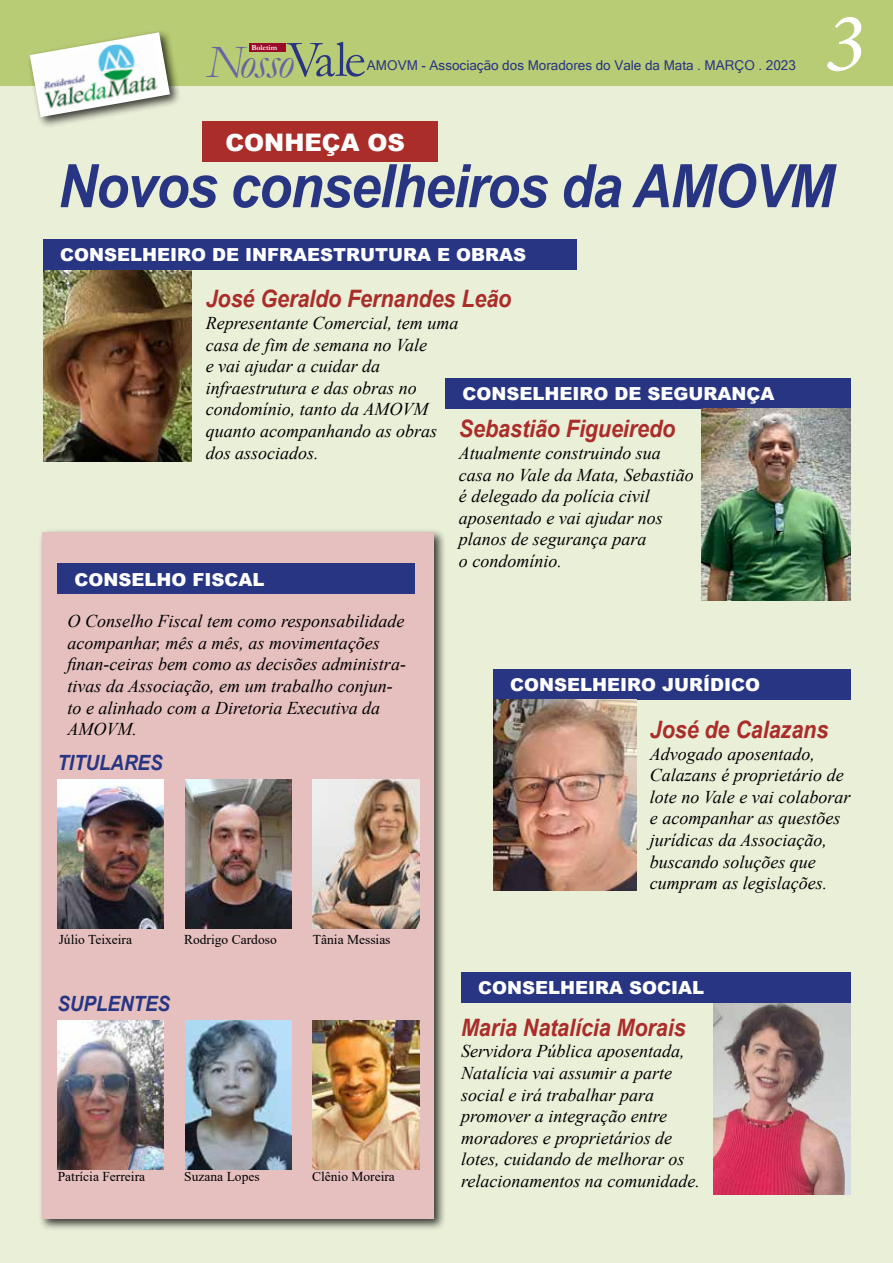
<style>
.page{position:relative;width:893px;height:1263px;background:#eaefd8}
.page>*{position:absolute;margin:0;border:0;box-sizing:border-box;transform-origin:0 0}
.t1{font:italic 84px "Minion Variable Concept";color:#fff}
.t2{font:italic 700 60px "Arial";letter-spacing:-.025em;color:#283583;scale:.9 1}
.t3{font:italic 46.95px "Garamond";letter-spacing:-.04em;color:#6565a4}
.t4{font:900 24.15px "Arial";color:#fff}
.t5{font:italic 700 24px "Arial";letter-spacing:-.005em;color:#aa2d29;scale:.9 1}
.t6{font:italic 700 21px "Arial";letter-spacing:-.005em;color:#283583;scale:.9 1}
.t7{font:italic 18px/21.6px "Times New Roman";color:#000}
.t8{font:900 18px "Arial";color:#fff}
.t9{font:13.5px "Times New Roman";color:#000}
.t10{font:13.5px "Microsoft Sans Serif";color:#283583}
.t11{font:700 7.65px "Garamond";color:#fff}
.s1{font-style:normal;font-size:52.35px;color:#283583}
</style>
<div class="page">
<div style="left:0;top:0;width:893px;height:85px;background:#b8cb75"></div>
<div style="left:249px;top:43px;width:36px;height:8px;background:#9a0b28"></div>
<div style="left:26px;top:29px;width:156px;height:100px;background:#000;opacity:.75"></div>
<svg style="left:30px;top:32px;width:140px;height:85px"></svg>
<img style="left:35px;top:38px;width:127px;height:76px">
<div style="left:202px;top:122px;width:236px;height:40px;background:#aa2d29"></div>
<div style="left:39px;top:528px;width:408px;height:703px;background:#000;opacity:.75"></div>
<div style="left:43px;top:532px;width:391px;height:687px;background:#e5c0bf"></div>
<div style="left:57px;top:564px;width:358px;height:30px;background:#283583"></div>
<img style="left:57px;top:779px;width:107px;height:149px">
<img style="left:57px;top:1020px;width:107px;height:149px">
<img style="left:185px;top:779px;width:106px;height:149px">
<img style="left:313px;top:779px;width:106px;height:149px">
<img style="left:185px;top:1020px;width:106px;height:149px">
<img style="left:313px;top:1020px;width:106px;height:149px">
<div style="left:43px;top:240px;width:534px;height:30px;background:#283583"></div>
<div style="left:445px;top:378px;width:405px;height:30px;background:#283583"></div>
<div style="left:493px;top:669px;width:357px;height:30px;background:#283583"></div>
<div style="left:461px;top:973px;width:389px;height:30px;background:#283583"></div>
<img style="left:43px;top:270px;width:149px;height:191px">
<img style="left:494px;top:699px;width:143px;height:192px">
<img style="left:713px;top:1003px;width:138px;height:192px">
<img style="left:701px;top:409px;width:149px;height:191px">
<h3 class="t3" style="left:207px;top:31px;width:161px">Nosso<span class="s1">Vale</span></h3>
<p class="t11" style="left:251px;top:42px;width:27px">Boletim</p>
<p class="t10" style="left:367px;top:57px;width:430px">AMOVM - Associação dos Moradores do Vale da Mata . MARÇO . 2023</p>
<h3 class="t4" style="left:225px;top:127px;width:181px">CONHEÇA OS</h3>
<h1 class="t1" style="left:825px;top:-15px;width:42px">3</h1>
<h2 class="t2" style="left:58px;top:147px;width:864px">Novos conselheiros da AMOVM</h2>
<p class="t8" style="left:60px;top:244px;width:467px">CONSELHEIRO DE INFRAESTRUTURA E OBRAS</p>
<h3 class="t5" style="left:206px;top:283px;width:341px">José Geraldo Fernandes Leão</h3>
<p class="t7" style="left:206px;top:312px;width:254px">Representante Comercial, tem uma casa de fim de semana no Vale<br>e vai ajudar a cuidar da infraestrutura e das obras no condomínio, tanto da AMOVM quanto acompanhando as obras dos associados.</p>
<p class="t8" style="left:462px;top:382px;width:313px">CONSELHEIRO DE SEGURANÇA</p>
<h3 class="t5" style="left:459px;top:413px;width:242px">Sebastião Figueiredo</h3>
<p class="t7" style="left:459px;top:442px;width:236px">Atualmente construindo sua casa no Vale da Mata, Sebastião é delegado da polícia civil aposentado e vai ajudar nos planos de segurança para<br>o condomínio.</p>
<p class="t8" style="left:74px;top:568px;width:191px">CONSELHO FISCAL</p>
<p class="t7" style="left:68px;top:610px;width:340px">O Conselho Fiscal tem como responsabilidade acompanhar, mês a mês, as movimentações finan-ceiras bem como as decisões administra&shy;tivas da Associação, em um trabalho conjun&shy;to e alinhado com a Diretoria Executiva da AMOVM.</p>
<p class="t6" style="left:57px;top:749px;width:118px">TITULARES</p>
<p class="t9" style="left:59px;top:930px;width:75px">Júlio Teixeira</p>
<p class="t9" style="left:184px;top:930px;width:94px">Rodrigo Cardoso</p>
<p class="t9" style="left:313px;top:930px;width:79px">Tânia Messias</p>
<p class="t6" style="left:57px;top:990px;width:127px">SUPLENTES</p>
<p class="t9" style="left:58px;top:1167px;width:89px">Patrícia Ferreira</p>
<p class="t9" style="left:184px;top:1167px;width:77px">Suzana Lopes</p>
<p class="t9" style="left:312px;top:1167px;width:84px">Clênio Moreira</p>
<p class="t8" style="left:510px;top:673px;width:251px">CONSELHEIRO JURÍDICO</p>
<h3 class="t5" style="left:650px;top:714px;width:200px">José de Calazans</h3>
<p class="t7" style="left:650px;top:742px;width:202px">Advogado aposentado,<br>Calazans é proprietário de lote no Vale e vai colaborar e acompanhar as questões jurídicas da Associação, buscando soluções que cumpram as legislações.</p>
<p class="t8" style="left:478px;top:977px;width:227px">CONSELHEIRA SOCIAL</p>
<h3 class="t5" style="left:461px;top:1012px;width:251px">Maria Natalícia Morais</h3>
<p class="t7" style="left:461px;top:1040px;width:240px">Servidora Pública aposentada,<br>Natalícia vai assumir a parte social e irá trabalhar para promover a integração entre moradores e proprietários de lotes, cuidando de melhorar os relacionamentos na comunidade.</p>
</div>
